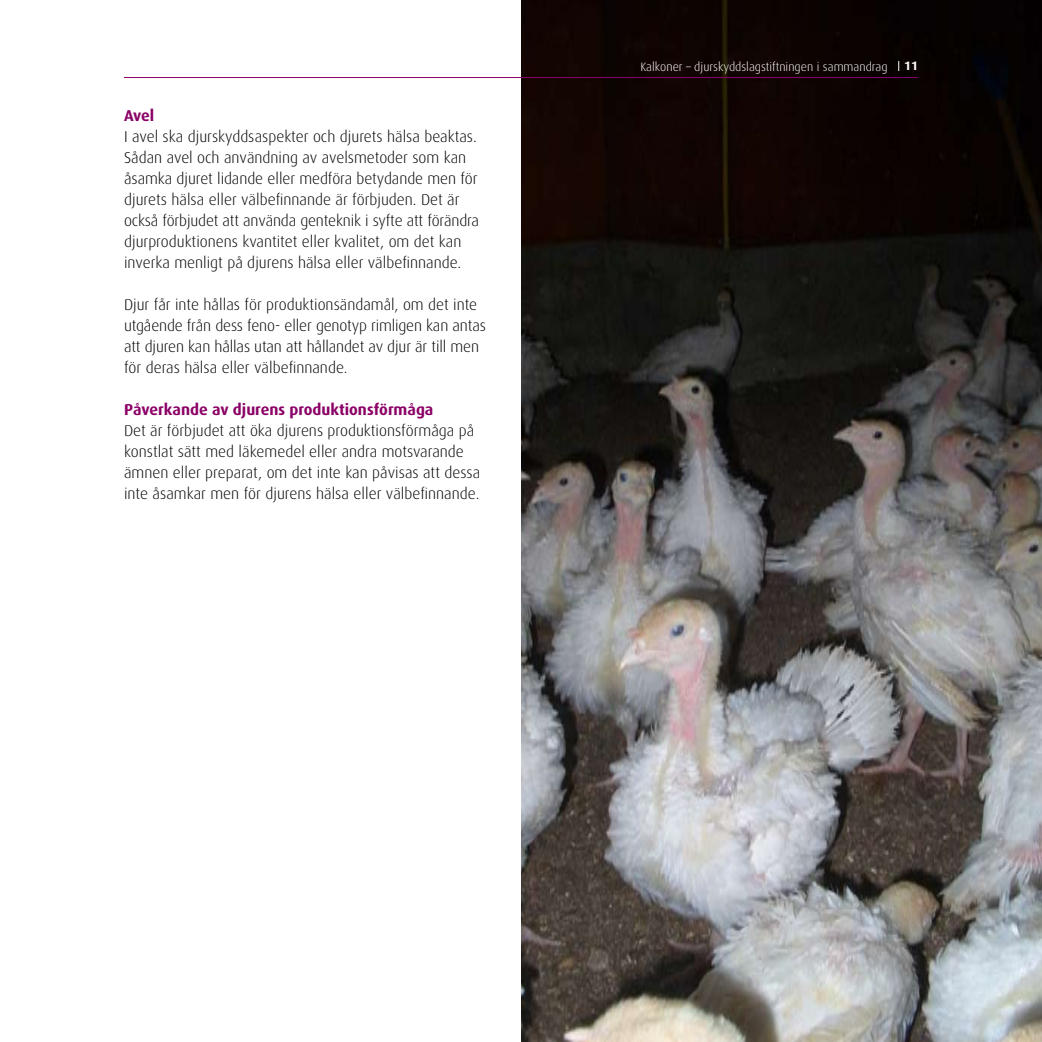
<style>
.page{position:relative;width:1042px;height:1042px;background:#fff}
.page>*{position:absolute;margin:0;border:0;box-sizing:border-box;transform-origin:0 0}
.t1{font:300 15.75px/21px "Dax";color:#000}
.t2{font:700 15.75px "Dax";color:#8b0066}
.t3{font:300 12.25px "Dax";color:#fff}
.t4{font:700 12.25px "Dax";color:#fff}
</style>
<div class="page">
<img style="left:521px;top:0;width:521px;height:1042px">
<hr style="left:124px;top:77px;width:794px;height:1px;background:#8b0066">
<p class="t2" style="left:124px;top:107px;width:32px">Avel</p>
<p class="t1" style="left:124px;top:126px;width:357px">I avel ska djurskyddsaspekter och djurets hälsa beaktas.<br>Sådan avel och användning av avelsmetoder som kan åsamka djuret lidande eller medföra betydande men för djurets hälsa eller välbefinnande är förbjuden. Det är också förbjudet att använda genteknik i syfte att förändra djurproduktionens kvantitet eller kvalitet, om det kan inverka menligt på djurens hälsa eller välbefinnande.</p>
<p class="t1" style="left:124px;top:294px;width:363px">Djur får inte hållas för produktionsändamål, om det inte utgående från dess feno- eller genotyp rimligen kan antas att djuren kan hållas utan att hållandet av djur är till men för deras hälsa eller välbefinnande.</p>
<p class="t2" style="left:124px;top:401px;width:311px">Påverkande av djurens produktionsförmåga</p>
<p class="t1" style="left:124px;top:420px;width:358px">Det är förbjudet att öka djurens produktionsförmåga på konstlat sätt med läkemedel eller andra motsvarande ämnen eller preparat, om det inte kan påvisas att dessa inte åsamkar men för djurens hälsa eller välbefinnande.</p>
<p class="t3" style="left:640px;top:60px;width:249px">Kalkoner – djurskyddslagstiftningen i sammandrag</p>
<p class="t4" style="left:904px;top:59px;width:15px">11</p>
</div>
